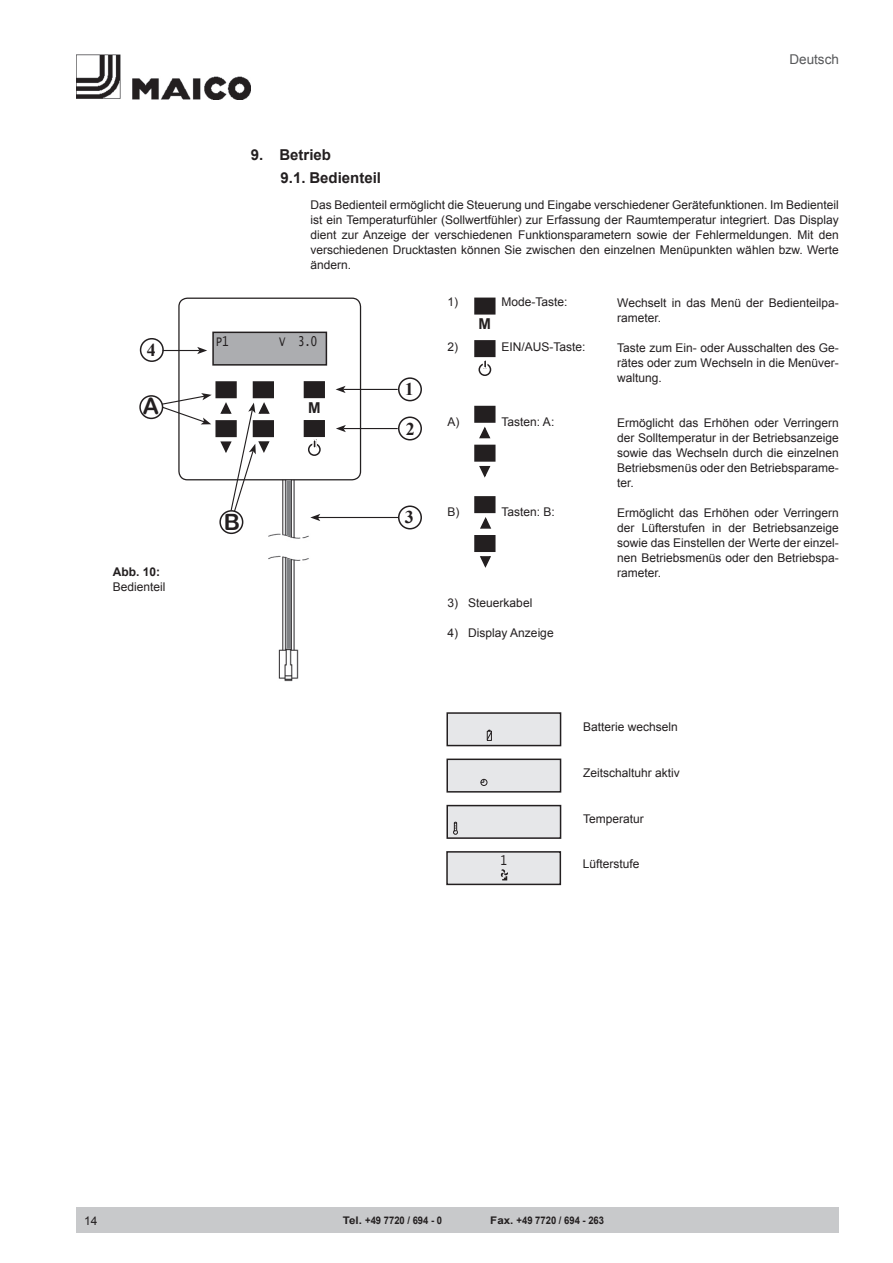
<style>
.page{position:relative;width:893px;height:1263px;background:#fff}
.page>*{position:absolute;margin:0;border:0;box-sizing:border-box;transform-origin:0 0}
.t1{font:22.5px "Arial Rounded MT Bold";color:#231f20}
.t2{font:700 18px "Times New Roman";color:#231f20}
.t3{font:700 15px/23.5px "Arial";color:#231f20}
.t4{font:13.65px "Lucida Console";color:#231f20;scale:.77 1}
.t5{font:13.5px "Arial";color:#57585a}
.t6{font:12px/15px "Arial";color:#231f20;text-align:justify}
.t7{font:700 12px "Arial";color:#231f20}
.t8{font:700 10.5px "Arial";color:#231f20;scale:1.1 1}
</style>
<div class="page">
<div style="left:77px;top:1208px;width:762px;height:25px;background:#c8c9cb"></div>
<img style="left:268px;top:480px;width:42px;height:202px">
<div style="left:178px;top:298px;width:183px;height:182px;border:1px solid #231f20;border-radius:9px"></div>
<svg style="left:286px;top:480px;width:5px;height:57px"></svg>
<svg style="left:286px;top:558px;width:5px;height:91px"></svg>
<div style="left:213px;top:332px;width:113px;height:33px;background:#acadb0"></div>
<div style="left:212px;top:332px;width:115px;height:34px;border:2px solid #231f20"></div>
<div style="left:216px;top:382px;width:20px;height:15px;background:#231f20"></div>
<div style="left:215px;top:381px;width:22px;height:17px;border:2px solid #231f20"></div>
<div style="left:216px;top:421px;width:20px;height:15px;background:#231f20"></div>
<div style="left:215px;top:420px;width:22px;height:17px;border:2px solid #231f20"></div>
<div style="left:253px;top:382px;width:20px;height:15px;background:#231f20"></div>
<div style="left:253px;top:381px;width:21px;height:17px;border:2px solid #231f20"></div>
<div style="left:253px;top:420px;width:21px;height:17px;border:2px solid #231f20"></div>
<div style="left:304px;top:382px;width:20px;height:15px;background:#231f20"></div>
<div style="left:304px;top:381px;width:21px;height:17px;border:2px solid #231f20"></div>
<div style="left:304px;top:421px;width:20px;height:15px;background:#231f20"></div>
<div style="left:304px;top:420px;width:21px;height:17px;border:2px solid #231f20"></div>
<div style="left:308px;top:443px;width:13px;height:13px;border:2px solid #231f20;border-radius:50%"></div>
<div style="left:312px;top:439px;width:5px;height:10px;border:2px solid #fff"></div>
<div style="left:140px;top:338px;width:24px;height:24px;border:2px solid #231f20;border-radius:50%"></div>
<div style="left:398px;top:377px;width:24px;height:24px;border:2px solid #231f20;border-radius:50%"></div>
<hr style="left:163px;top:350px;width:37px;height:1px;background:#231f20">
<svg style="left:197px;top:347px;width:10px;height:7px"></svg>
<hr style="left:343px;top:389px;width:55px;height:1px;background:#231f20">
<svg style="left:336px;top:386px;width:10px;height:7px"></svg>
<hr style="left:343px;top:428px;width:55px;height:1px;background:#231f20">
<svg style="left:336px;top:425px;width:10px;height:7px"></svg>
<div style="left:398px;top:416px;width:24px;height:24px;border:2px solid #231f20;border-radius:50%"></div>
<svg style="left:161px;top:393px;width:51px;height:31px"></svg>
<div style="left:139px;top:395px;width:24px;height:24px;border:2px solid #231f20;border-radius:50%"></div>
<svg style="left:219px;top:402px;width:52px;height:111px"></svg>
<div style="left:219px;top:510px;width:24px;height:24px;border:2px solid #231f20;border-radius:50%"></div>
<div style="left:398px;top:505px;width:24px;height:24px;border:2px solid #231f20;border-radius:50%"></div>
<hr style="left:318px;top:517px;width:80px;height:1px;background:#231f20">
<svg style="left:310px;top:514px;width:10px;height:7px"></svg>
<div style="left:475px;top:298px;width:20px;height:16px;background:#231f20"></div>
<div style="left:474px;top:298px;width:21px;height:17px;border:2px solid #231f20"></div>
<div style="left:475px;top:341px;width:20px;height:15px;background:#231f20"></div>
<div style="left:474px;top:340px;width:21px;height:17px;border:2px solid #231f20"></div>
<div style="left:478px;top:363px;width:13px;height:13px;border:2px solid #231f20;border-radius:50%"></div>
<div style="left:483px;top:359px;width:4px;height:10px;border:2px solid #fff"></div>
<div style="left:475px;top:406px;width:20px;height:16px;background:#231f20"></div>
<div style="left:474px;top:406px;width:21px;height:17px;border:2px solid #231f20"></div>
<div style="left:475px;top:445px;width:20px;height:16px;background:#231f20"></div>
<div style="left:474px;top:445px;width:21px;height:17px;border:2px solid #231f20"></div>
<svg style="left:479px;top:466px;width:12px;height:12px"></svg>
<svg style="left:479px;top:426px;width:12px;height:13px"></svg>
<div style="left:475px;top:497px;width:20px;height:15px;background:#231f20"></div>
<div style="left:474px;top:496px;width:21px;height:17px;border:2px solid #231f20"></div>
<div style="left:475px;top:536px;width:20px;height:15px;background:#231f20"></div>
<div style="left:474px;top:535px;width:21px;height:17px;border:2px solid #231f20"></div>
<svg style="left:480px;top:556px;width:11px;height:12px"></svg>
<svg style="left:480px;top:517px;width:12px;height:12px"></svg>
<div style="left:447px;top:713px;width:114px;height:32px;background:#e6e7e9"></div>
<div style="left:446px;top:712px;width:115px;height:34px;border:2px solid #231f20"></div>
<div style="left:447px;top:759px;width:114px;height:33px;background:#e6e7e9"></div>
<div style="left:446px;top:758px;width:115px;height:34px;border:2px solid #231f20"></div>
<div style="left:447px;top:805px;width:114px;height:33px;background:#e6e7e9"></div>
<div style="left:446px;top:805px;width:115px;height:34px;border:2px solid #231f20"></div>
<div style="left:480px;top:779px;width:7px;height:7px;border:1px solid #231f20;border-radius:50%"></div>
<svg style="left:481px;top:779px;width:3px;height:4px"></svg>
<svg style="left:453px;top:821px;width:5px;height:14px"></svg>
<div style="left:487px;top:731px;width:5px;height:10px;border:1px solid #231f20"></div>
<svg style="left:486px;top:730px;width:6px;height:10px"></svg>
<div style="left:447px;top:852px;width:113px;height:32px;background:#e6e7e9"></div>
<div style="left:446px;top:851px;width:115px;height:34px;border:2px solid #231f20"></div>
<svg style="left:501px;top:869px;width:7px;height:11px"></svg>
<img style="left:77px;top:54px;width:174px;height:45px">
<h2 class="t2" style="left:147px;top:337px;width:10px">4</h2>
<h1 class="t1" style="left:143px;top:393px;width:18px">A</h1>
<p class="t7" style="left:113px;top:564px;width:49px">Abb. 10:</p>
<p class="t6" style="left:113px;top:579px;width:54px">Bedienteil</p>
<p class="t3" style="left:281px;top:143px;width:102px;text-indent:-30px">9. Betrieb<br>9.1. Bedienteil</p>
<p class="t5" style="left:789px;top:50px;width:51px">Deutsch</p>
<p class="t6" style="left:310px;top:197px;width:530px">Das Bedienteil ermöglicht die Steuerung und Eingabe verschiedener Gerätefunktionen. Im Bedienteil ist ein Temperaturfühler (Sollwertfühler) zur Erfassung der Raumtemperatur integriert. Das Display dient zur Anzeige der verschiedenen Funktionsparametern sowie der Fehlermeldungen. Mit den verschiedenen Drucktasten können Sie zwischen den einzelnen Menüpunkten wählen bzw. Werte ändern.</p>
<p class="t4" style="left:216px;top:335px;width:18px">P1</p>
<p class="t4" style="left:279px;top:335px;width:51px">V 3.0</p>
<p class="t3" style="left:308px;top:396px;width:14px">M</p>
<h2 class="t2" style="left:405px;top:377px;width:10px">1</h2>
<h2 class="t2" style="left:406px;top:416px;width:10px">2</h2>
<h1 class="t1" style="left:224px;top:509px;width:18px">B</h1>
<h2 class="t2" style="left:405px;top:505px;width:10px">3</h2>
<p class="t6" style="left:448px;top:295px;width:12px">1)</p>
<p class="t6" style="left:502px;top:295px;width:68px">Mode-Taste:</p>
<p class="t6" style="left:448px;top:340px;width:12px">2)</p>
<p class="t6" style="left:502px;top:340px;width:86px">EIN/AUS-Taste:</p>
<p class="t3" style="left:479px;top:313px;width:14px">M</p>
<p class="t6" style="left:448px;top:415px;width:13px">A)</p>
<p class="t6" style="left:502px;top:415px;width:54px">Tasten: A:</p>
<p class="t6" style="left:448px;top:505px;width:13px">B)</p>
<p class="t6" style="left:502px;top:505px;width:55px">Tasten: B:</p>
<p class="t6" style="left:448px;top:595px;width:86px">3) Steuerkabel</p>
<p class="t6" style="left:448px;top:625px;width:108px">4) Display Anzeige</p>
<p class="t6" style="left:617px;top:296px;width:223px">Wechselt in das Menü der Bedienteilpa&shy;rameter.</p>
<p class="t6" style="left:617px;top:341px;width:223px">Taste zum Ein- oder Ausschalten des Ge&shy;rätes oder zum Wechseln in die Menüver&shy;waltung.</p>
<p class="t6" style="left:617px;top:416px;width:223px">Ermöglicht das Erhöhen oder Verringern der Solltemperatur in der Betriebsanzeige sowie das Wechseln durch die einzelnen Betriebsmenüs oder den Betriebsparame&shy;ter.</p>
<p class="t6" style="left:617px;top:506px;width:223px">Ermöglicht das Erhöhen oder Verringern der Lüfterstufen in der Betriebsanzeige sowie das Einstellen der Werte der einzel&shy;nen Betriebsmenüs oder den Betriebspa&shy;rameter.</p>
<p class="t4" style="left:501px;top:854px;width:10px">1</p>
<p class="t6" style="left:583px;top:719px;width:96px">Batterie wechseln</p>
<p class="t6" style="left:583px;top:765px;width:98px">Zeitschaltuhr aktiv</p>
<p class="t6" style="left:583px;top:811px;width:62px">Temperatur</p>
<p class="t6" style="left:583px;top:857px;width:58px">Lüfterstufe</p>
<p class="t6" style="left:84px;top:1213px;width:15px">14</p>
<p class="t8" style="left:343px;top:1213px;width:92px">Tel. +49 7720 / 694 - 0</p>
<p class="t8" style="left:490px;top:1213px;width:105px">Fax. +49 7720 / 694 - 263</p>
</div>
